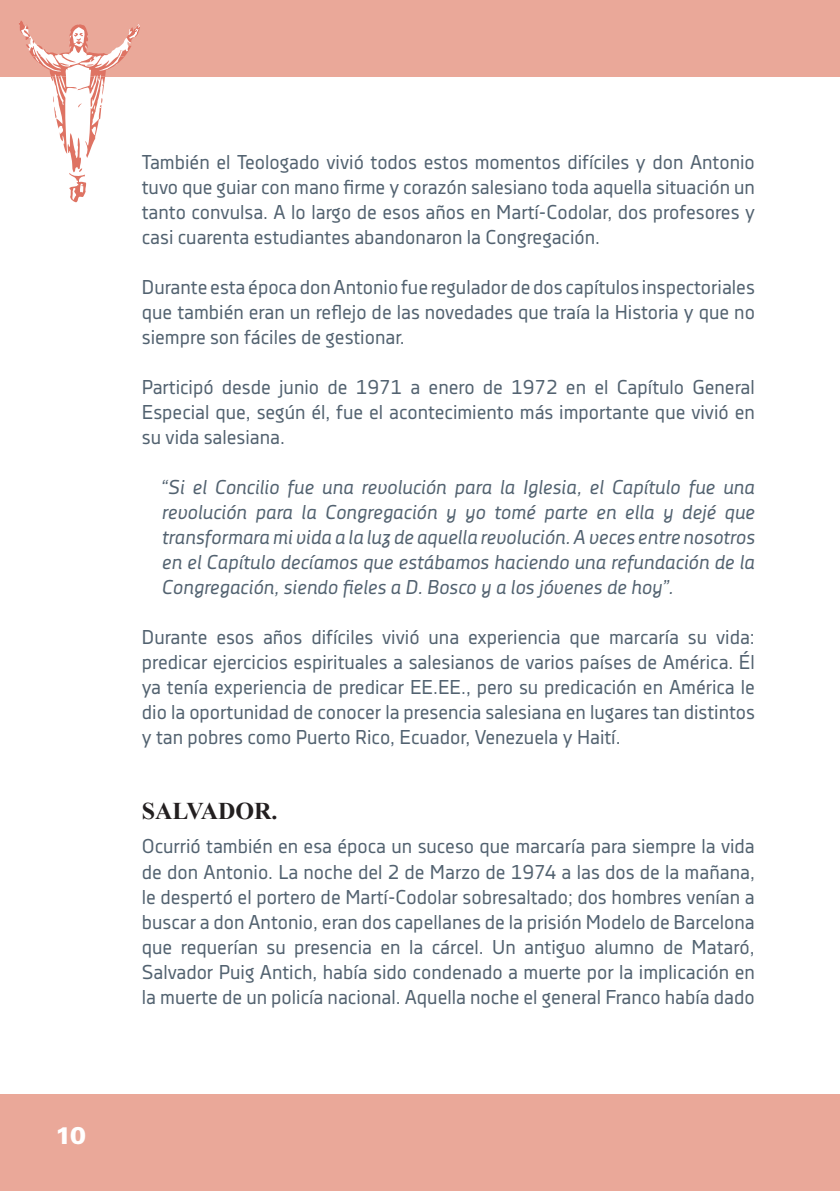
<style>
.page{position:relative;width:840px;height:1191px;background:#fff}
.page>*{position:absolute;margin:0;border:0;box-sizing:border-box;transform-origin:0 0}
.t1{font:700 24px "Times New Roman";color:#231f20}
.t2{font:900 24px "Univers LT Std";color:#fff}
.t3{font:20px/25px "Decima Nova Pro";color:#526270;text-align:justify}
.t4{font:italic 20px/25px "Decima Nova Pro";color:#526270;text-align:justify}
</style>
<div class="page">
<div style="left:0;top:0;width:839px;height:76px;background:#eaa899"></div>
<div style="left:0;top:1094px;width:839px;height:97px;background:#eaa899"></div>
<svg style="left:19px;top:21px;width:121px;height:182px"></svg>
<p class="t2" style="left:56px;top:1120px;width:32px">10</p>
<p class="t3" style="left:142px;top:150px;width:614px">También el Teologado vivió todos estos momentos difíciles y don Antonio tuvo que guiar con mano firme y corazón salesiano toda aquella situación un tanto convulsa. A lo largo de esos años en Martí-Codolar, dos profesores y casi cuarenta estudiantes abandonaron la Congregación.</p>
<p class="t3" style="left:142px;top:275px;width:614px">Durante esta época don Antonio fue regulador de dos capítulos inspectoriales que también eran un reflejo de las novedades que traía la Historia y que no siempre son fáciles de gestionar.</p>
<p class="t3" style="left:142px;top:375px;width:614px">Participó desde junio de 1971 a enero de 1972 en el Capítulo General Especial que, según él, fue el acontecimiento más importante que vivió en su vida salesiana.</p>
<p class="t4" style="left:162px;top:475px;width:594px">“Si el Concilio fue una revolución para la Iglesia, el Capítulo fue una revolución para la Congregación y yo tomé parte en ella y dejé que transformara mi vida a la luz de aquella revolución. A veces entre nosotros en el Capítulo decíamos que estábamos haciendo una refundación de la Congregación, siendo fieles a D. Bosco y a los jóvenes de hoy”.</p>
<p class="t3" style="left:142px;top:625px;width:614px">Durante esos años difíciles vivió una experiencia que marcaría su vida: predicar ejercicios espirituales a salesianos de varios países de América. Él ya tenía experiencia de predicar EE.EE., pero su predicación en América le dio la oportunidad de conocer la presencia salesiana en lugares tan distintos y tan pobres como Puerto Rico, Ecuador, Venezuela y Haití.</p>
<p class="t1" style="left:142px;top:795px;width:137px">SALVADOR.</p>
<p class="t3" style="left:142px;top:834px;width:614px">Ocurrió también en esa época un suceso que marcaría para siempre la vida de don Antonio. La noche del 2 de Marzo de 1974 a las dos de la mañana, le despertó el portero de Martí-Codolar sobresaltado; dos hombres venían a buscar a don Antonio, eran dos capellanes de la prisión Modelo de Barcelona que requerían su presencia en la cárcel. Un antiguo alumno de Mataró, Salvador Puig Antich, había sido condenado a muerte por la implicación en la muerte de un policía nacional. Aquella noche el general Franco había dado</p>
</div>
